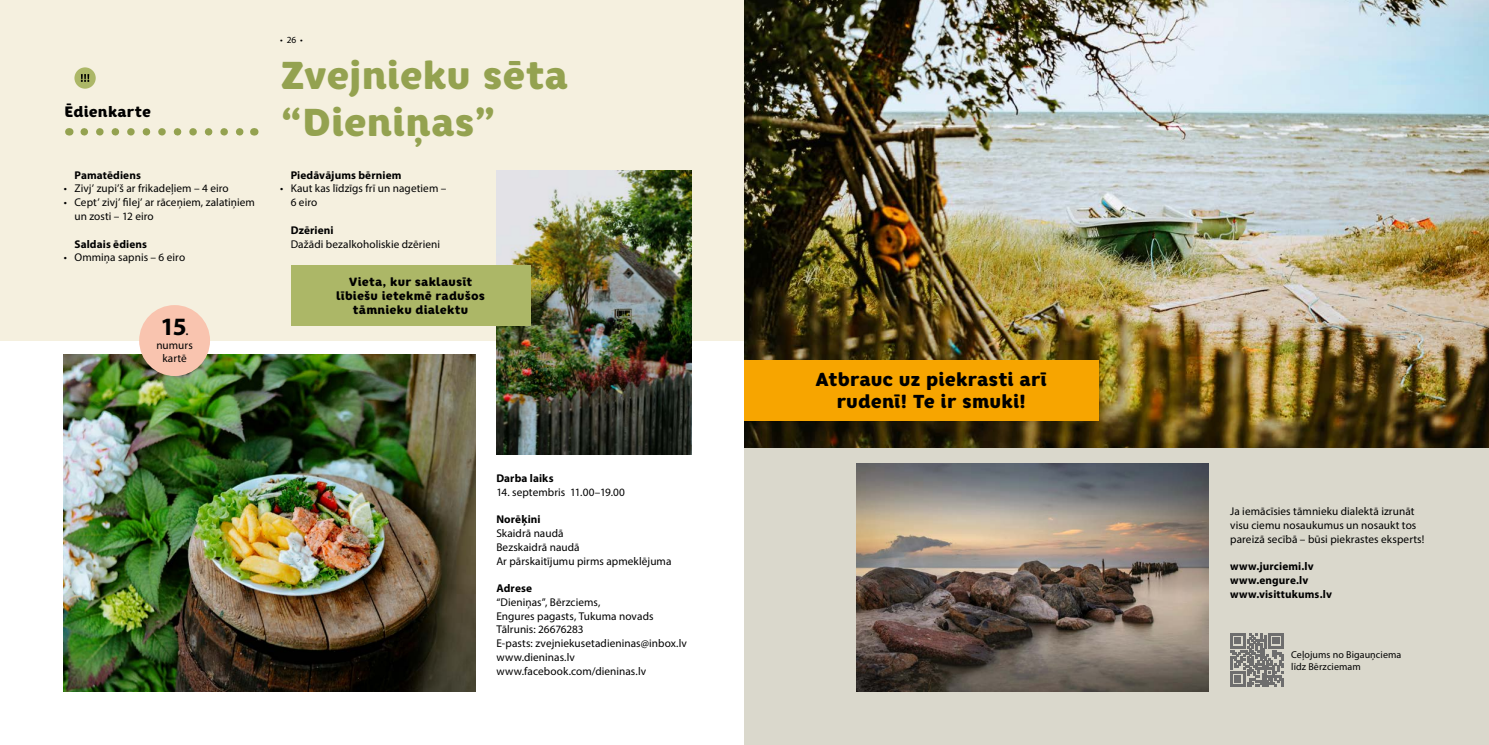
<style>
.page{position:relative;width:1489px;height:745px;background:#fff}
.page>*{position:absolute;margin:0;border:0;box-sizing:border-box;transform-origin:0 0}
.t1{font:900 38.75px/46.5px "Core Rhino 85";color:#94a250}
.t2{font:700 25px "Myriad Pro";color:#000}
.t3{font:900 18.75px/22.5px "Core Rhino 85";letter-spacing:.005em;color:#000;text-align:center}
.t4{font:900 15px "Core Rhino 85";letter-spacing:.02em;color:#000}
.t5{font:900 11.88px/14.2px "Core Rhino 85";letter-spacing:.015em;color:#000;text-align:center}
.t6{font:11.25px/13.8px "Myriad Pro";letter-spacing:.005em;color:#000}
.t7{font:700 11.25px/13.8px "Myriad Pro";letter-spacing:.01em;color:#000}
.t8{font:10px/12px "Myriad Pro";letter-spacing:.01em;color:#000}
.t9{font:9.38px "Myriad Pro";color:#000}
.s1{font-weight:400;font-size:15px}
</style>
<div class="page">
<div style="left:0;top:0;width:744px;height:340px;background:#f5f0df"></div>
<div style="left:744px;top:0;width:744px;height:744px;background:#dad8cc"></div>
<img style="left:64px;top:354px;width:411px;height:337px">
<img style="left:744px;top:0;width:744px;height:446px">
<svg style="left:84px;top:128px;width:160px;height:7px"></svg>
<div style="left:139px;top:305px;width:71px;height:71px;background:#f9c4af;border-radius:50%"></div>
<img style="left:496px;top:170px;width:195px;height:284px">
<div style="left:291px;top:265px;width:239px;height:61px;background:#acb767"></div>
<div style="left:744px;top:360px;width:354px;height:60px;background:#f7a500"></div>
<img style="left:856px;top:463px;width:352px;height:228px">
<div style="left:74px;top:67px;width:22px;height:22px;background:#acb767;border-radius:50%"></div>
<svg style="left:81px;top:74px;width:8px;height:8px"></svg>
<svg style="left:1230px;top:633px;width:53px;height:53px"></svg>
<h3 class="t4" style="left:64px;top:101px;width:88px">Ēdienkarte</h3>
<p class="t7" style="left:74px;top:167px;width:68px">Pamatēdiens</p>
<p class="t6" style="left:64px;top:181px;width:166px">• Zivj’ zupi’š ar frikadeļiem – 4 eiro</p>
<p class="t6" style="left:74px;top:195px;width:182px;text-indent:-11px">• Cept’ zivj’ filej’ ar rāceņiem, zalatiņiem un zosti – 12 eiro</p>
<p class="t7" style="left:74px;top:236px;width:74px">Saldais ēdiens</p>
<p class="t6" style="left:64px;top:250px;width:123px">• Ommiņa sapnis – 6 eiro</p>
<h2 class="t2" style="left:161px;top:310px;width:29px">15<span class="s1">.</span></h2>
<p class="t6" style="left:156px;top:338px;width:38px;text-align:center">numurs kartē</p>
<p class="t9" style="left:280px;top:34px;width:24px">• 26 •</p>
<h1 class="t1" style="left:280px;top:52px;width:289px">Zvejnieku sēta “Dieniņas”</h1>
<p class="t7" style="left:291px;top:167px;width:112px">Piedāvājums bērniem</p>
<p class="t6" style="left:291px;top:181px;width:157px;text-indent:-11px">• Kaut kas līdzīgs frī un nagetiem –<br>6 eiro</p>
<p class="t7" style="left:291px;top:222px;width:44px">Dzērieni</p>
<p class="t6" style="left:291px;top:236px;width:151px">Dažādi bezalkoholiskie dzērieni</p>
<p class="t5" style="left:336px;top:274px;width:150px">Vieta, kur saklausīt lībiešu ietekmē radušos tāmnieku dialektu</p>
<p class="t7" style="left:496px;top:470px;width:59px">Darba laiks</p>
<p class="t6" style="left:496px;top:484px;width:130px">14. septembris 11.00–19.00</p>
<p class="t7" style="left:496px;top:512px;width:46px">Norēķini</p>
<p class="t6" style="left:496px;top:526px;width:177px">Skaidrā naudā<br>Bezskaidrā naudā<br>Ar pārskaitījumu pirms apmeklējuma</p>
<p class="t7" style="left:496px;top:580px;width:37px">Adrese</p>
<p class="t6" style="left:496px;top:594px;width:192px">“Dieniņas”, Bērzciems,<br>Engures pagasts, Tukuma novads<br>Tālrunis: 26676283<br>E-pasts: zvejniekusetadieninas@inbox.lv www.dieninas.lv www.facebook.com/dieninas.lv</p>
<h3 class="t3" style="left:815px;top:368px;width:233px">Atbrauc uz piekrasti arī rudenī! Te ir smuki!</h3>
<p class="t6" style="left:1230px;top:504px;width:196px">Ja iemācīsies tāmnieku dialektā izrunāt visu ciemu nosaukumus un nosaukt tos pareizā secībā – būsi piekrastes eksperts!</p>
<p class="t7" style="left:1230px;top:559px;width:103px">www.jurciemi.lv www.engure.lv www.visittukums.lv</p>
<p class="t8" style="left:1290px;top:647px;width:112px">Ceļojums no Bigauņciema līdz Bērzciemam</p>
</div>
